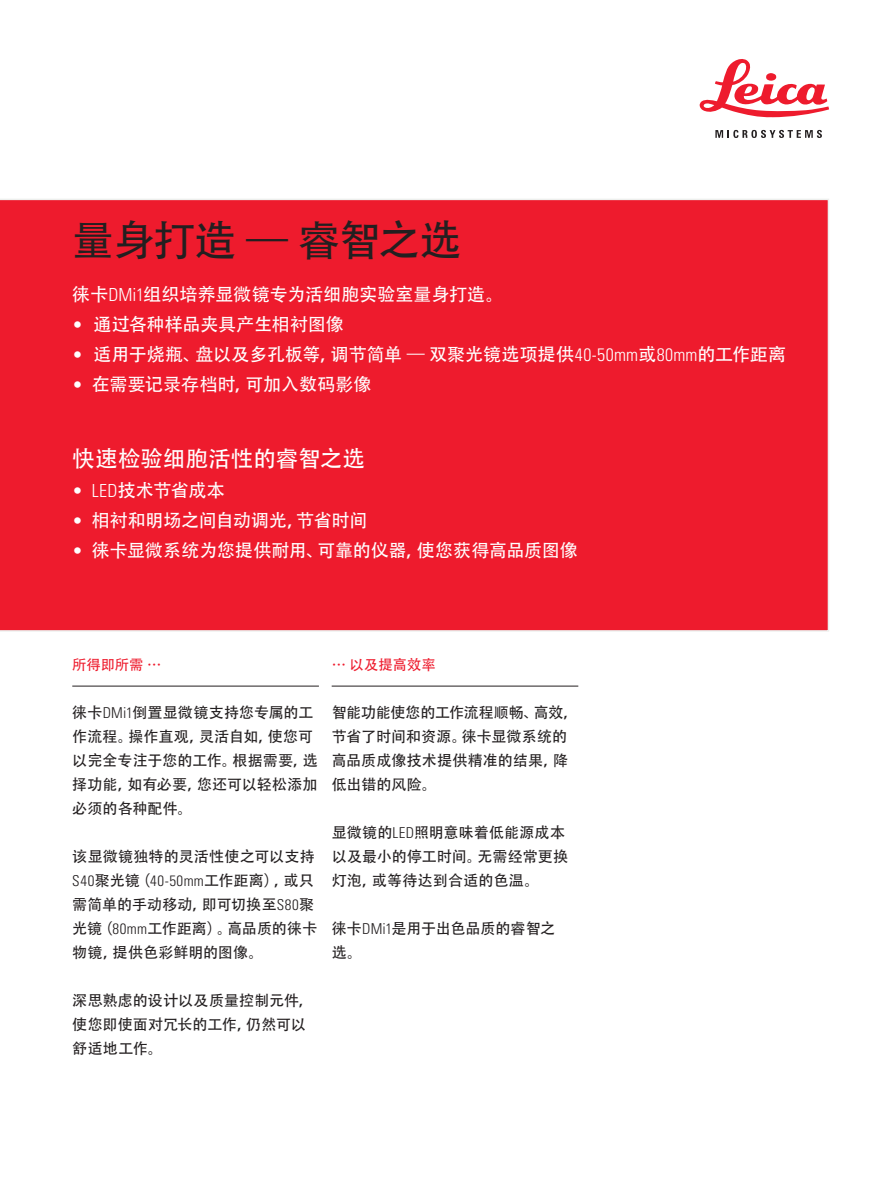
<style>
.page{position:relative;width:893px;height:1191px;background:#fff}
.page>*{position:absolute;margin:0;border:0;box-sizing:border-box;transform-origin:0 0}
.Title_28pt_black{font:42px "Adobe Heiti Std";letter-spacing:-.035em;color:#231f20}
.Teaser_15pt_black{font:22.5px "Adobe Heiti Std";color:#fff}
.Teaser_15pt_black-2{font:18px "Adobe Heiti Std";letter-spacing:-.005em;color:#fff}
.Benefit_Copy{font:15px/24px "Adobe Heiti Std";letter-spacing:.005em;color:#231f20}
.Benefit_Title{font:14.25px "Adobe Heiti Std";color:#ee1b2d}
.s1{font-family:"Univers LT Std";font-weight:300;font-stretch:condensed}
</style>
<div class="page">
<svg style="left:700px;top:59px;width:129px;height:59px"></svg>
<svg style="left:715px;top:130px;width:107px;height:8px"></svg>
<div style="left:0;top:199px;width:829px;height:432px;background:#ee1b2d"></div>
<hr style="left:72px;top:685px;width:247px;height:1px;background:#231f20">
<hr style="left:332px;top:685px;width:246px;height:1px;background:#231f20">
<p class="Title_28pt_black" style="left:72px;top:216px;width:391px">量身打造 — 睿智之选</p>
<p class="Teaser_15pt_black-2" style="left:72px;top:284px;width:433px">徕卡<span class="s1">DMi1</span>组织培养显微镜专为活细胞实验室量身打造。</p>
<p class="Teaser_15pt_black-2" style="left:72px;top:314px;width:273px"><span class="s1">•</span> 通过各种样品夹具产生相衬图像</p>
<p class="Teaser_15pt_black-2" style="left:72px;top:344px;width:715px"><span class="s1">•</span> 适用于烧瓶、盘以及多孔板等，调节简单 — 双聚光镜选项提供<span class="s1">40-50mm</span>或<span class="s1">80mm</span>的工作距离</p>
<p class="Teaser_15pt_black-2" style="left:72px;top:374px;width:301px"><span class="s1">•</span> 在需要记录存档时，可加入数码影像</p>
<p class="Teaser_15pt_black" style="left:72px;top:445px;width:294px">快速检验细胞活性的睿智之选</p>
<p class="Teaser_15pt_black-2" style="left:72px;top:479px;width:154px"><span class="s1">• LED</span>技术节省成本</p>
<p class="Teaser_15pt_black-2" style="left:72px;top:509px;width:297px"><span class="s1">•</span> 相衬和明场之间自动调光，节省时间</p>
<p class="Teaser_15pt_black-2" style="left:72px;top:539px;width:507px"><span class="s1">•</span> 徕卡显微系统为您提供耐用、可靠的仪器，使您获得高品质图像</p>
<p class="Benefit_Title" style="left:72px;top:656px;width:90px">所得即所需 …</p>
<p class="Benefit_Copy" style="left:72px;top:700px;width:247px">徕卡<span class="s1">DMi1</span>倒置显微镜支持您专属的工作流程。操作直观，灵活自如，使您可以完全专注于您的工作。根据需要，选择功能，如有必要，您还可以轻松添加必须的各种配件。</p>
<p class="Benefit_Copy" style="left:72px;top:844px;width:247px">该显微镜独特的灵活性使之可以支持<br><span class="s1">S40</span>聚光镜（<span class="s1">40-50mm</span>工作距离），或只需简单的手动移动，即可切换至<span class="s1">S80</span>聚光镜（<span class="s1">80mm</span>工作距离）。高品质的徕卡物镜，提供色彩鲜明的图像。</p>
<p class="Benefit_Copy" style="left:72px;top:988px;width:243px">深思熟虑的设计以及质量控制元件，使您即使面对冗长的工作，仍然可以舒适地工作。</p>
<p class="Benefit_Title" style="left:332px;top:656px;width:105px">… 以及提高效率</p>
<p class="Benefit_Copy" style="left:332px;top:700px;width:248px">智能功能使您的工作流程顺畅、高效，节省了时间和资源。徕卡显微系统的高品质成像技术提供精准的结果，降低出错的风险。</p>
<p class="Benefit_Copy" style="left:332px;top:820px;width:238px">显微镜的<span class="s1">LED</span>照明意味着低能源成本以及最小的停工时间。无需经常更换灯泡，或等待达到合适的色温。</p>
<p class="Benefit_Copy" style="left:332px;top:916px;width:225px">徕卡<span class="s1">DMi1</span>是用于出色品质的睿智之选。</p>
</div>
